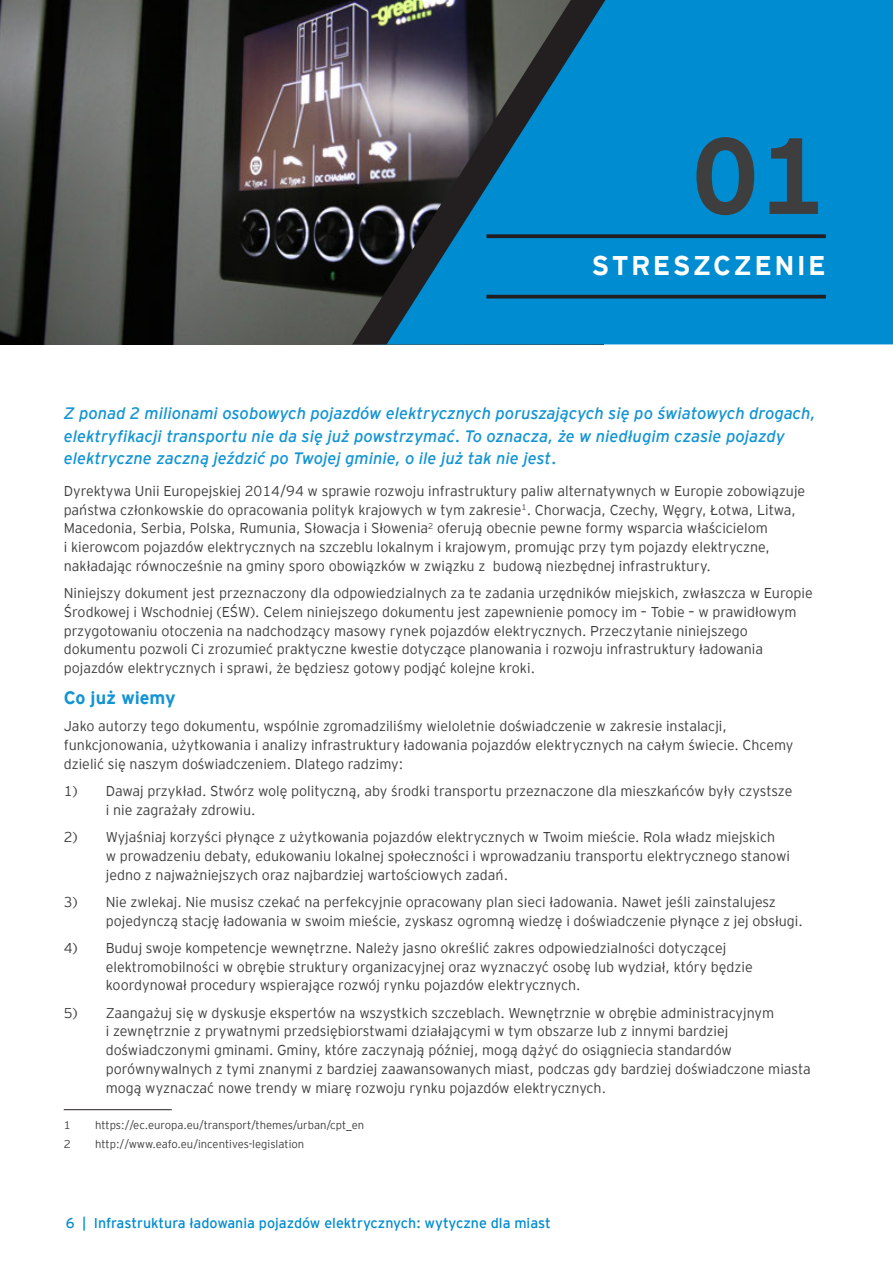
<style>
.page{position:relative;width:893px;height:1263px;background:#fff}
.page>*{position:absolute;margin:0;border:0;box-sizing:border-box;transform-origin:0 0}
.t1{font:700 108px "EY Interstate";color:#3e3e3f}
.Tytuł_rozdziału{font:700 27px "EY Interstate";letter-spacing:.085em;color:#fff}
.t2{font:700 18px "EY Interstate";color:#1394d3}
.Lead{font:italic 16.5px/22.5px "EY Interstate";color:#1394d3}
.Podcięty{font:300 14.25px/18.8px "EY Interstate";color:#3e3e3f}
.t3{font:14.25px "EY Interstate";color:#008cd0}
.Footnote{font:300 11.25px "EY Interstate";color:#3e3e3f}
</style>
<div class="page">
<img style="left:0;top:0;width:352px;height:344px">
<div style="left:613px;top:0;width:280px;height:344px;background:#008cd0"></div>
<svg style="left:352px;top:0;width:261px;height:344px;background:#2a6685"></svg>
<hr style="left:486px;top:295px;width:340px;height:3px;background:#231f20">
<svg style="left:486px;top:234px;width:340px;height:4px"></svg>
<hr style="left:64px;top:1109px;width:108px;height:1px;background:#231f20">
<p class="t1" style="left:692px;top:98px;width:135px">01</p>
<p class="Tytuł_rozdziału" style="left:591px;top:246px;width:236px">STRESZCZENIE</p>
<p class="Lead" style="left:64px;top:401px;width:753px">Z ponad 2 milionami osobowych pojazdów elektrycznych poruszających się po światowych drogach, elektryfikacji transportu nie da się już powstrzymać. To oznacza, że w niedługim czasie pojazdy elektryczne zaczną jeździć po Twojej gminie, o ile już tak nie jest.</p>
<p class="Podcięty" style="left:64px;top:480px;width:743px">Dyrektywa Unii Europejskiej 2014/94 w sprawie rozwoju infrastruktury paliw alternatywnych w Europie zobowiązuje państwa członkowskie do opracowania polityk krajowych w tym zakresie<sup>1</sup>. Chorwacja, Czechy, Węgry, Łotwa, Litwa, Macedonia, Serbia, Polska, Rumunia, Słowacja i Słowenia<sup>2</sup> oferują obecnie pewne formy wsparcia właścicielom<br>i kierowcom pojazdów elektrycznych na szczeblu lokalnym i krajowym, promując przy tym pojazdy elektryczne, nakładając równocześnie na gminy sporo obowiązków w związku z budową niezbędnej infrastruktury.</p>
<p class="Podcięty" style="left:64px;top:583px;width:750px">Niniejszy dokument jest przeznaczony dla odpowiedzialnych za te zadania urzędników miejskich, zwłaszcza w Europie Środkowej i Wschodniej (EŚW). Celem niniejszego dokumentu jest zapewnienie pomocy im – Tobie – w prawidłowym przygotowaniu otoczenia na nadchodzący masowy rynek pojazdów elektrycznych. Przeczytanie niniejszego dokumentu pozwoli Ci zrozumieć praktyczne kwestie dotyczące planowania i rozwoju infrastruktury ładowania pojazdów elektrycznych i sprawi, że będziesz gotowy podjąć kolejne kroki.</p>
<p class="t2" style="left:64px;top:685px;width:113px">Co już wiemy</p>
<p class="Podcięty" style="left:64px;top:716px;width:731px">Jako autorzy tego dokumentu, wspólnie zgromadziliśmy wieloletnie doświadczenie w zakresie instalacji, funkcjonowania, użytkowania i analizy infrastruktury ładowania pojazdów elektrycznych na całym świecie. Chcemy dzielić się naszym doświadczeniem. Dlatego radzimy:</p>
<p class="Podcięty" style="left:106px;top:781px;width:688px;text-indent:-42px">1) Dawaj przykład. Stwórz wolę polityczną, aby środki transportu przeznaczone dla mieszkańców były czystsze i nie zagrażały zdrowiu.</p>
<p class="Podcięty" style="left:106px;top:827px;width:686px;text-indent:-42px">2) Wyjaśniaj korzyści płynące z użytkowania pojazdów elektrycznych w Twoim mieście. Rola władz miejskich<br>w prowadzeniu debaty, edukowaniu lokalnej społeczności i wprowadzaniu transportu elektrycznego stanowi jedno z najważniejszych oraz najbardziej wartościowych zadań.</p>
<p class="Podcięty" style="left:106px;top:892px;width:698px;text-indent:-42px">3) Nie zwlekaj. Nie musisz czekać na perfekcyjnie opracowany plan sieci ładowania. Nawet jeśli zainstalujesz pojedynczą stację ładowania w swoim mieście, zyskasz ogromną wiedzę i doświadczenie płynące z jej obsługi.</p>
<p class="Podcięty" style="left:106px;top:938px;width:648px;text-indent:-42px">4) Buduj swoje kompetencje wewnętrzne. Należy jasno określić zakres odpowiedzialności dotyczącej elektromobilności w obrębie struktury organizacyjnej oraz wyznaczyć osobę lub wydział, który będzie koordynował procedury wspierające rozwój rynku pojazdów elektrycznych.</p>
<p class="Podcięty" style="left:106px;top:1002px;width:707px;text-indent:-42px">5) Zaangażuj się w dyskusje ekspertów na wszystkich szczeblach. Wewnętrznie w obrębie administracyjnym<br>i zewnętrznie z prywatnymi przedsiębiorstwami działającymi w tym obszarze lub z innymi bardziej doświadczonymi gminami. Gminy, które zaczynają później, mogą dążyć do osiągniecia standardów porównywalnych z tymi znanymi z bardziej zaawansowanych miast, podczas gdy bardziej doświadczone miasta mogą wyznaczać nowe trendy w miarę rozwoju rynku pojazdów elektrycznych.</p>
<p class="Footnote" style="left:64px;top:1117px;width:8px">1</p>
<p class="Footnote" style="left:95px;top:1117px;width:271px">https://ec.europa.eu/transport/themes/urban/cpt_en</p>
<p class="Footnote" style="left:64px;top:1136px;width:8px">2</p>
<p class="Footnote" style="left:95px;top:1136px;width:210px">http://www.eafo.eu/incentives-legislation</p>
<p class="t3" style="left:66px;top:1213px;width:486px">6 | Infrastruktura ładowania pojazdów elektrycznych: wytyczne dla miast</p>
</div>
